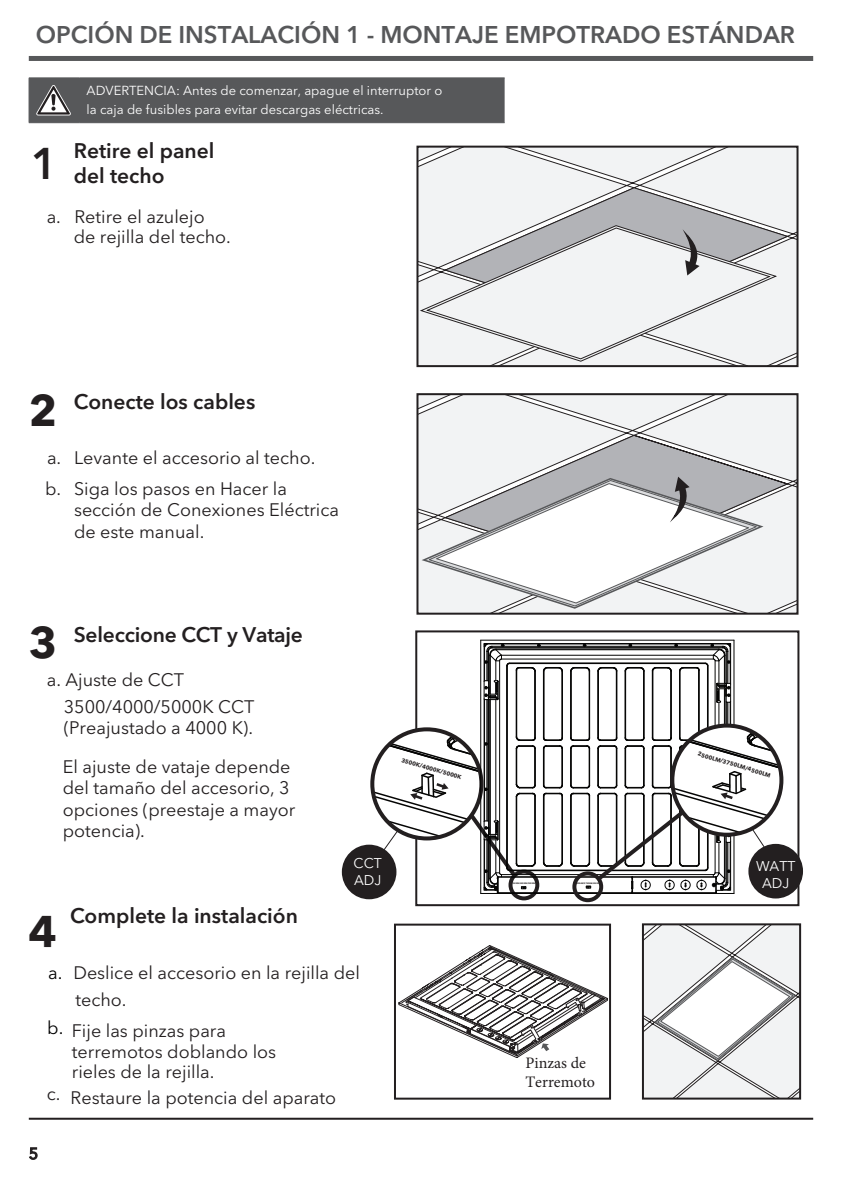
<style>
.page{position:relative;width:842px;height:1191px;background:#fff}
.page>*{position:absolute;margin:0;border:0;box-sizing:border-box;transform-origin:0 0}
.t1{font:600 44px "Avenir Next LT Pro";color:#231f20}
.t2{font:700 44px "Avenir Next LT Pro";color:#231f20}
.t3{font:600 24px "Avenir Next LT Pro";color:#57585a}
.t4{font:600 21px/25.2px "Avenir Next LT Pro";color:#231f20}
.t5{font:18px/20.4px "Avenir Next LT Pro";color:#231f20}
.t6{font:18px "Avenir Next LT Pro";color:#000}
.t7{font:16px/19.2px "Minion Pro";color:#231f20}
.t8{font:14px/16.8px "Avenir Next LT Pro";color:#fff}
.t9{font:13px/19px "Avenir Next LT Pro";color:#fff}
.t10{font:700 5.8px "Avenir Next LT Pro";color:#231f20}
.t11{font:700 2.2px "Avenir Next LT Pro";color:#231f20}
.s1{font-weight:700;font-size:44px}
</style>
<div class="page">
<hr style="left:29px;top:1117px;width:784px;height:2px;background:#231f20">
<svg style="left:29px;top:1147px;width:9px;height:12px"></svg>
<div style="left:29px;top:56px;width:784px;height:5px;background:#57585a"></div>
<div style="left:29px;top:78px;width:476px;height:45px;background:#57585a"></div>
<svg style="left:419px;top:149px;width:376px;height:215px"></svg>
<div style="left:416px;top:146px;width:382px;height:221px;border:2px solid #231f20"></div>
<svg style="left:419px;top:396px;width:376px;height:215px"></svg>
<div style="left:416px;top:393px;width:382px;height:221px;border:2px solid #231f20"></div>
<svg style="left:645px;top:926px;width:153px;height:170px"></svg>
<div style="left:642px;top:923px;width:159px;height:176px;border:2px solid #231f20"></div>
<svg style="left:399px;top:945px;width:209px;height:112px"></svg>
<div style="left:394px;top:923px;width:217px;height:176px;border:2px solid #231f20"></div>
<div style="left:415px;top:630px;width:384px;height:276px;border:2px solid #231f20"></div>
<div style="left:508px;top:869px;width:31px;height:31px;border:4px solid #231f20;border-radius:50%"></div>
<hr style="left:481px;top:893px;width:253px;height:1px;background:#050504">
<hr style="left:480px;top:640px;width:1px;height:253px;background:#050504">
<hr style="left:734px;top:640px;width:1px;height:253px;background:#050504">
<hr style="left:481px;top:640px;width:253px;height:1px;background:#050504">
<div style="left:572px;top:871px;width:31px;height:31px;border:4px solid #231f20;border-radius:50%"></div>
<div style="left:342px;top:844px;width:54px;height:55px;background:#231f20;border-radius:50%"></div>
<div style="left:748px;top:844px;width:55px;height:54px;background:#231f20;border-radius:50%"></div>
<svg style="left:372px;top:643px;width:409px;height:250px"></svg>
<h2 class="t3" style="left:36px;top:20px;width:761px">OPCIÓN DE INSTALACIÓN 1 - MONTAJE EMPOTRADO ESTÁNDAR</h2>
<p class="t9" style="left:87px;top:81px;width:357px">ADVERTENCIA: Antes de comenzar, apague el interruptor o la caja de fusibles para evitar descargas eléctricas.</p>
<h1 class="t1" style="left:31px;top:136px;width:28px">1</h1>
<p class="t4" style="left:74px;top:138px;width:142px">Retire el panel del techo</p>
<p class="t5" style="left:74px;top:206px;width:159px;text-indent:-27px">a. Retire el azulejo de rejilla del techo.</p>
<p class="t4" style="left:29px;top:388px;width:228px"><span class="s1">2</span> Conecte los cables</p>
<p class="t5" style="left:45px;top:443px;width:272px;line-height:30.4px">a. Levante el accesorio al techo. b. Siga los pasos en Hacer la</p>
<p class="t5" style="left:74px;top:499px;width:266px;line-height:21.6px">sección de Conexiones Eléctrica de este manual.</p>
<p class="t4" style="left:29px;top:622px;width:276px"><span class="s1">3</span> Seleccione CCT y Vataje</p>
<p class="t5" style="left:64px;top:666px;width:192px;line-height:26.8px;text-indent:-17px">a. Ajuste de CCT<br>3500/4000/5000K CCT</p>
<p class="t5" style="left:63px;top:708px;width:229px;line-height:38.6px">(Preajustado a 4000 K).<br>El ajuste de vataje depende</p>
<p class="t5" style="left:63px;top:777px;width:234px;line-height:21.6px">del tamaño del accesorio, 3 opciones (preestaje a mayor potencia).</p>
<h1 class="t2" style="left:29px;top:904px;width:30px">4</h1>
<p class="t4" style="left:70px;top:903px;width:229px">Complete la instalación</p>
<p class="t10" style="left:402px;top:756px;width:64px;rotate:16deg">3500K/4000K/5000K</p>
<p class="t10" style="left:699px;top:750px;width:77px;rotate:17deg">2500LM/3750LM/4500LM</p>
<p class="t8" style="left:354px;top:854px;width:30px">CCT<br>ADJ</p>
<p class="t8" style="left:756px;top:858px;width:41px;text-align:center">WATT<br>ADJ</p>
<p class="t11" style="left:513px;top:881px;width:25px">3500K/4000K/5000K</p>
<p class="t11" style="left:574px;top:881px;width:30px">2500LM/3750LM/4500LM</p>
<p class="t6" style="left:48px;top:962px;width:16px">a.</p>
<p class="t6" style="left:47px;top:1017px;width:18px">b.</p>
<p class="t5" style="left:47px;top:1083px;width:15px">c.</p>
<p class="t5" style="left:73px;top:959px;width:288px;line-height:27px">Deslice el accesorio en la rejilla del techo.</p>
<p class="t5" style="left:72px;top:1020px;width:206px">Fije las pinzas para terremotos doblando los rieles de la rejilla.</p>
<p class="t5" style="left:71px;top:1087px;width:267px">Restaure la potencia del aparato</p>
<p class="t7" style="left:525px;top:1053px;width:71px">Pinzas de<br>Terremoto</p>
</div>
